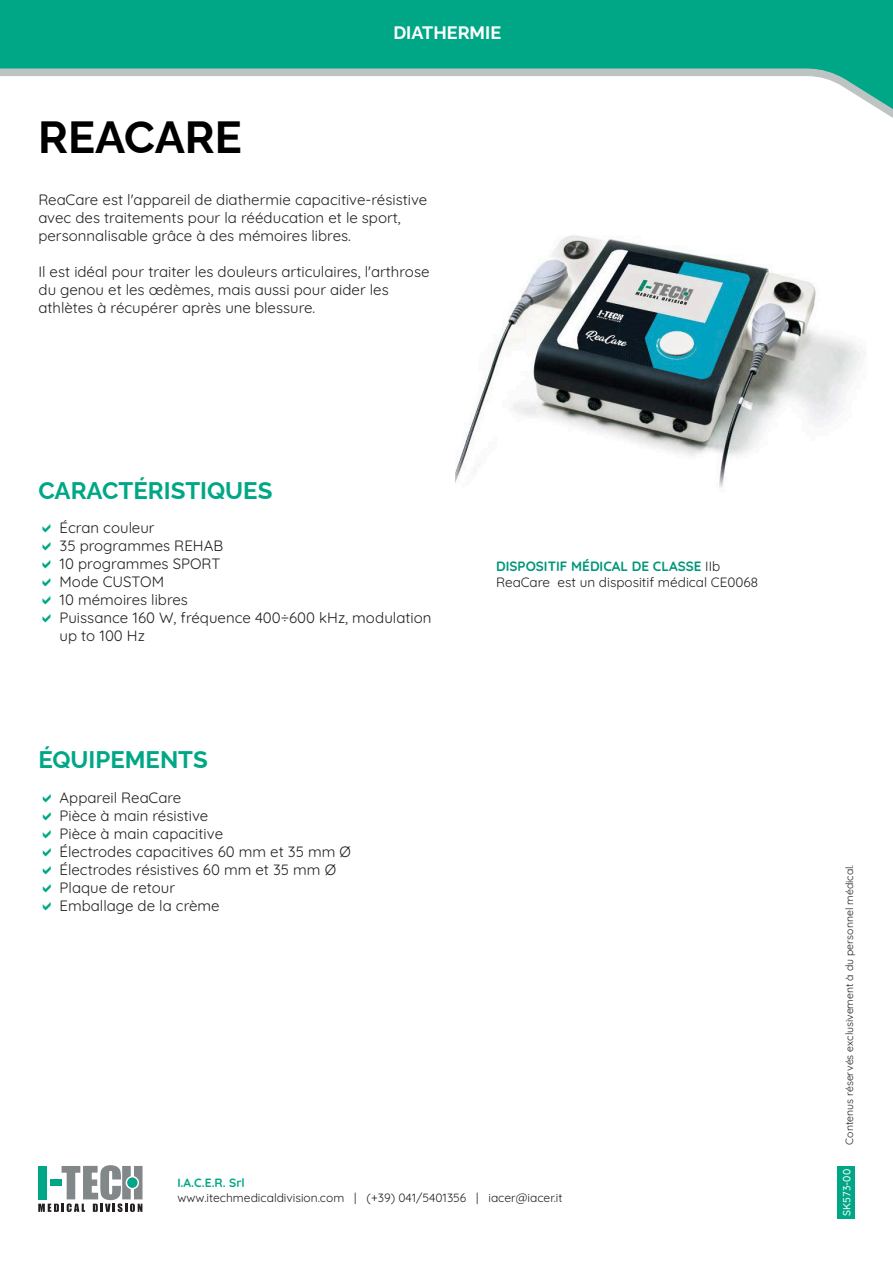
<style>
.page{position:relative;width:893px;height:1263px;background:#fff}
.page>*{position:absolute;margin:0;border:0;box-sizing:border-box;transform-origin:0 0}
.t1{font:700 45px "Raleway";color:#000001}
.t2{font:700 24px "Raleway";color:#00a786}
.t3{font:700 18px "Raleway";color:#fff}
.t4{font:15px/18px "Quicksand";color:#231f20}
.t5{font:13.5px "Quicksand";color:#231f20}
.t6{font:700 13.5px "Quicksand";color:#009778}
.t7{font:12px "Quicksand";color:#231f20}
.t8{font:700 12px "Quicksand";color:#00a786}
.t9{font:10.5px "Quicksand";color:#231f20}
.t10{font:500 10.5px "Quicksand";color:#fff}
.s1{font-weight:400;color:#231f20}
</style>
<div class="page">
<img style="left:455px;top:235px;width:406px;height:253px">
<div style="left:0;top:0;width:893px;height:65px;background:#00a786"></div>
<svg style="left:0;top:65px;width:893px;height:53px"></svg>
<svg style="left:38px;top:1165px;width:105px;height:47px"></svg>
<div style="left:837px;top:1166px;width:18px;height:53px;background:#00a786"></div>
<p class="t1" style="left:38px;top:101px;width:205px">REACARE</p>
<p class="t3" style="left:393px;top:18px;width:109px">DIATHERMIE</p>
<p class="t4" style="left:38px;top:189px;width:390px">ReaCare est l'appareil de diathermie capacitive-résistive avec des traitements pour la rééducation et le sport, personnalisable grâce à des mémoires libres.</p>
<p class="t4" style="left:38px;top:261px;width:393px">Il est idéal pour traiter les douleurs articulaires, l'arthrose du genou et les œdèmes, mais aussi pour aider les athlètes à récupérer après une blessure.</p>
<p class="t2" style="left:38px;top:471px;width:236px">CARACTÉRISTIQUES</p>
<p class="t4" style="left:60px;top:517px;width:97px">Écran couleur</p>
<p class="t4" style="left:60px;top:535px;width:165px">35 programmes REHAB</p>
<p class="t4" style="left:60px;top:553px;width:162px">10 programmes SPORT</p>
<p class="t4" style="left:60px;top:571px;width:106px">Mode CUSTOM</p>
<p class="t4" style="left:60px;top:589px;width:130px">10 mémoires libres</p>
<p class="t4" style="left:60px;top:607px;width:373px">Puissance 160 W, fréquence 400÷600 kHz, modulation up to 100 Hz</p>
<p class="t2" style="left:38px;top:740px;width:171px">ÉQUIPEMENTS</p>
<p class="t4" style="left:60px;top:787px;width:123px">Appareil ReaCare</p>
<p class="t4" style="left:60px;top:805px;width:150px">Pièce à main résistive</p>
<p class="t4" style="left:60px;top:823px;width:165px">Pièce à main capacitive</p>
<p class="t4" style="left:60px;top:841px;width:292px">Électrodes capacitives 60 mm et 35 mm Ø</p>
<p class="t4" style="left:60px;top:859px;width:277px">Électrodes résistives 60 mm et 35 mm Ø</p>
<p class="t4" style="left:60px;top:877px;width:117px">Plaque de retour</p>
<p class="t4" style="left:60px;top:895px;width:162px">Emballage de la crème</p>
<p class="t6" style="left:496px;top:556px;width:226px">DISPOSITIF MÉDICAL DE CLASSE <span class="s1">IIb</span></p>
<p class="t5" style="left:496px;top:572px;width:263px">ReaCare est un dispositif médical CE0068</p>
<p class="t8" style="left:177px;top:1174px;width:69px">I.A.C.E.R. Srl</p>
<p class="t7" style="left:177px;top:1188px;width:387px">www.itechmedicaldivision.com | (+39) 041/5401356 | iacer@iacer.it</p>
<p class="t9" style="left:841px;top:1145px;width:281px;rotate:-90deg">Contenus réservés exclusivement à du personnel médical.</p>
<p class="t10" style="left:838px;top:1216px;width:48px;rotate:-90deg">SK573-00</p>
</div>
